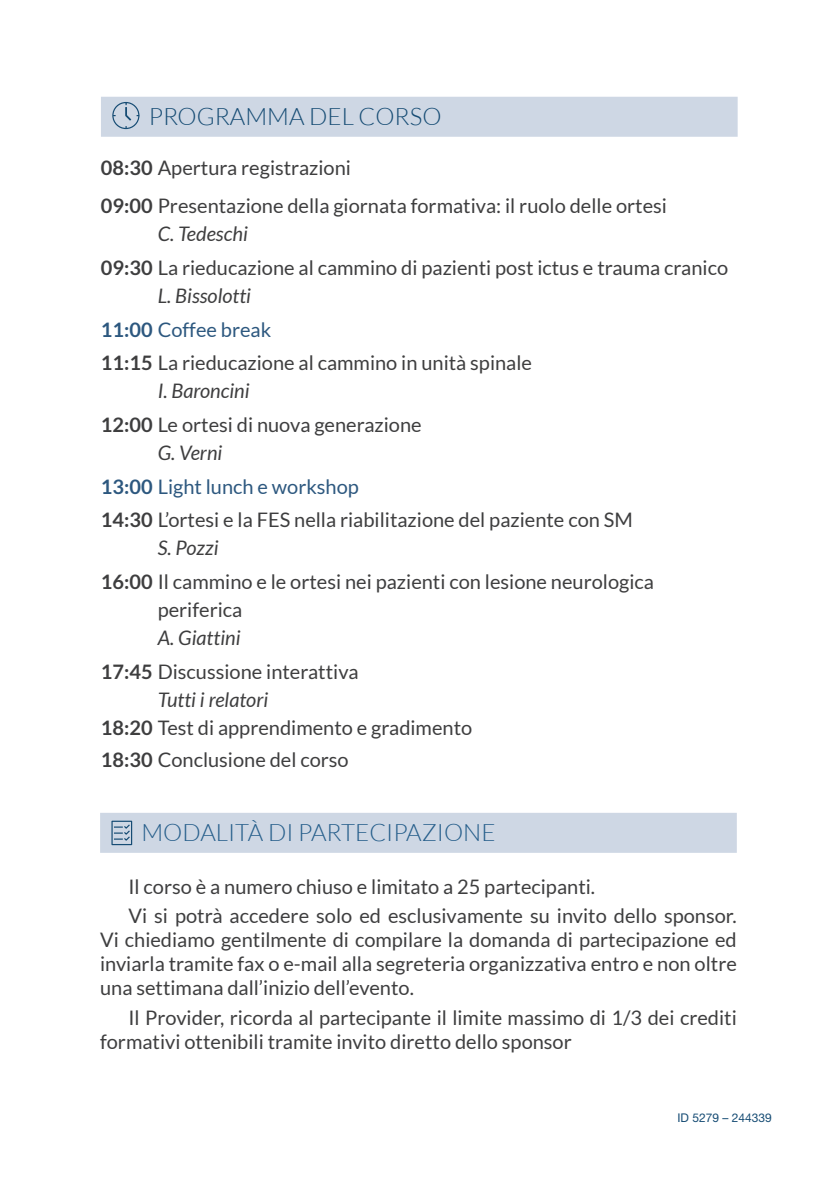
<style>
.page{position:relative;width:840px;height:1191px;background:#fff}
.page>*{position:absolute;margin:0;border:0;box-sizing:border-box;transform-origin:0 0}
.t1{font:300 24px "Lato";color:#245d8a}
.t2{font:300 24px "Lato";color:#164c74}
.t3{font:20px/24px "Lato";color:#3e3e3f}
.t4{font:italic 20px "Lato";color:#3e3e3f}
.t5{font:20px "Lato";color:#2d587f}
.t6{font:12px "Helvetica Neue LT Pro";color:#164c74}
.s1{font-weight:700}
</style>
<div class="page">
<div style="left:101px;top:97px;width:636px;height:40px;background:#ced7e4"></div>
<svg style="left:112px;top:102px;width:28px;height:28px"></svg>
<div style="left:100px;top:813px;width:636px;height:40px;background:#ced7e4"></div>
<svg style="left:111px;top:820px;width:22px;height:25px"></svg>
<p class="t2" style="left:149px;top:104px;width:294px">PROGRAMMA DEL CORSO</p>
<p class="t3" style="left:101px;top:156px;width:251px"><span class="s1">08:30</span> Apertura registrazioni</p>
<p class="t3" style="left:101px;top:194px;width:567px"><span class="s1">09:00</span> Presentazione della giornata formativa: il ruolo delle ortesi</p>
<p class="t4" style="left:158px;top:223px;width:92px">C. Tedeschi</p>
<p class="t3" style="left:101px;top:255px;width:628px"><span class="s1">09:30</span> La rieducazione al cammino di pazienti post ictus e trauma cranico</p>
<p class="t4" style="left:158px;top:284px;width:95px">L. Bissolotti</p>
<p class="t5" style="left:101px;top:318px;width:172px"><span class="s1">11:00</span> Coffee break</p>
<p class="t3" style="left:101px;top:351px;width:432px"><span class="s1">11:15</span> La rieducazione al cammino in unità spinale</p>
<p class="t4" style="left:158px;top:380px;width:93px">I. Baroncini</p>
<p class="t3" style="left:101px;top:412px;width:322px"><span class="s1">12:00</span> Le ortesi di nuova generazione</p>
<p class="t4" style="left:158px;top:441px;width:66px">G. Verni</p>
<p class="t5" style="left:101px;top:475px;width:259px"><span class="s1">13:00</span> Light lunch e workshop</p>
<p class="t3" style="left:101px;top:508px;width:533px"><span class="s1">14:30</span> L’ortesi e la FES nella riabilitazione del paziente con SM</p>
<p class="t4" style="left:158px;top:537px;width:62px">S. Pozzi</p>
<p class="t3" style="left:158px;top:567px;width:497px;line-height:28px;text-indent:-57px"><span class="s1">16:00</span> Il cammino e le ortesi nei pazienti con lesione neurologica periferica</p>
<p class="t4" style="left:158px;top:626px;width:84px">A. Giattini</p>
<p class="t3" style="left:101px;top:659px;width:259px"><span class="s1">17:45</span> Discussione interattiva</p>
<p class="t4" style="left:158px;top:688px;width:112px">Tutti i relatori</p>
<p class="t3" style="left:101px;top:715px;width:372px"><span class="s1">18:20</span> Test di apprendimento e gradimento</p>
<p class="t3" style="left:101px;top:747px;width:249px"><span class="s1">18:30</span> Conclusione del corso</p>
<p class="t1" style="left:141px;top:819px;width:355px">MODALITÀ DI PARTECIPAZIONE</p>
<p class="t3" style="left:128px;top:874px;width:468px">Il corso è a numero chiuso e limitato a 25 partecipanti.</p>
<p class="t3" style="left:100px;top:904px;width:638px;text-align:justify;text-indent:28px">Vi si potrà accedere solo ed esclusivamente su invito dello sponsor.<br>Vi chiediamo gentilmente di compilare la domanda di partecipazione ed inviarla tramite fax o e-mail alla segreteria organizzativa entro e non oltre una settimana dall’inizio dell’evento.</p>
<p class="t3" style="left:100px;top:1005px;width:638px;text-indent:28px">Il Provider, ricorda al partecipante il limite massimo di 1/3 dei crediti formativi ottenibili tramite invito diretto dello sponsor</p>
<p class="t6" style="left:677px;top:1110px;width:96px">ID 5279 – 244339</p>
</div>
